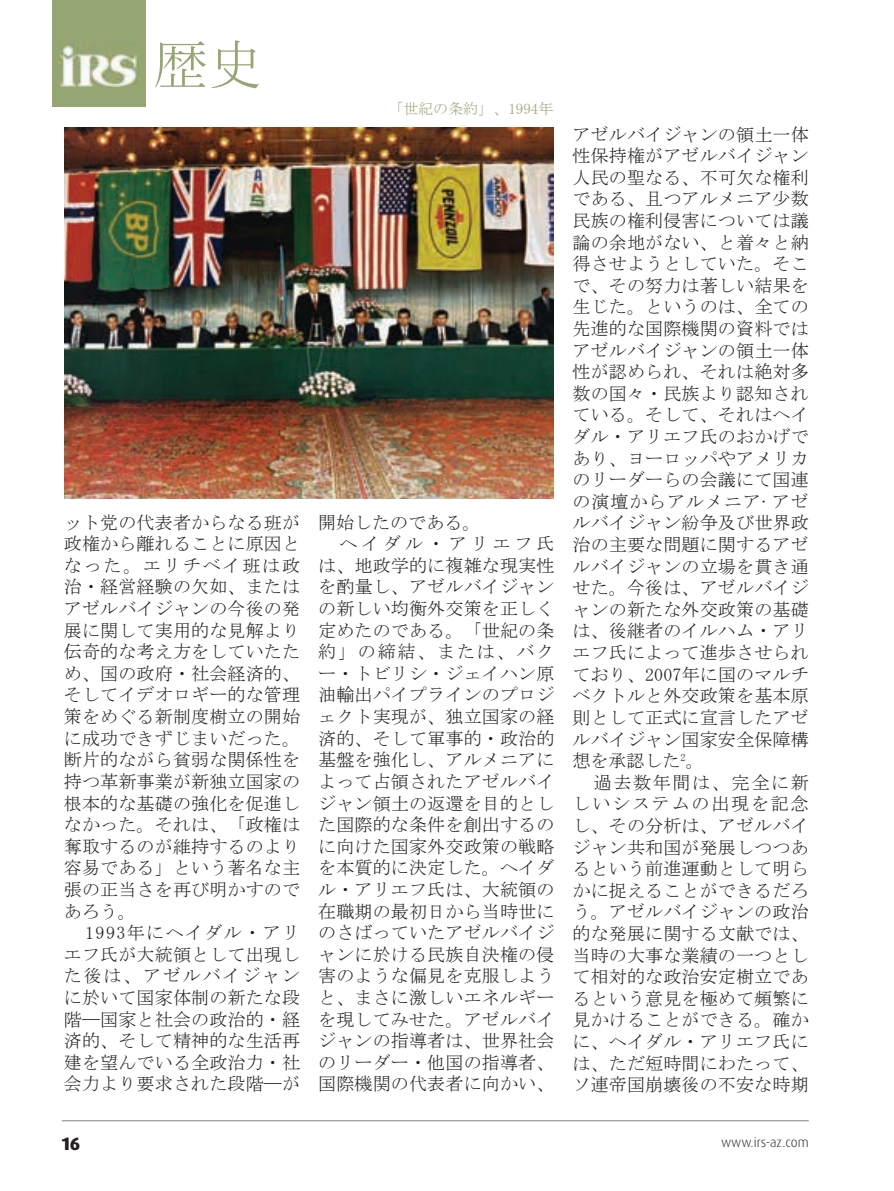
<style>
.page{position:relative;width:894px;height:1191px;background:#fff}
.page>*{position:absolute;margin:0;border:0;box-sizing:border-box;transform-origin:0 0}
.t1{font:54.15px "MS Mincho";color:#96a673}
.t2{font:18px/21.6px "MS Mincho";letter-spacing:.01em;color:#231f20;text-align:justify}
.t3{font:18px "MS Mincho";letter-spacing:.215em;color:#231f20}
.t4{font:800 18px "Dax Pro";color:#231f20}
.t5{font:15px "MS Mincho";color:#96a673}
.t6{font:300 13.5px "Dax Pro";color:#231f20}
</style>
<div class="page">
<hr style="left:62px;top:1120px;width:746px;height:1px;background:#808285">
<img style="left:64px;top:128px;width:489px;height:371px">
<div style="left:52px;top:0;width:94px;height:106px;background:#96a673"></div>
<img style="left:58px;top:43px;width:81px;height:43px">
<h1 class="t1" style="left:154px;top:38px;width:110px">歴史</h1>
<p class="t5" style="left:388px;top:101px;width:166px">「世紀の条約」、1994年</p>
<p class="t2" style="left:64px;top:511px;width:237px">ット党の代表者からなる班が政権から離れることに原因となった。エリチベイ班は政治・経営経験の欠如、またはアゼルバイジャンの今後の発展に関して実用的な見解より伝奇的な考え方をしていたため、国の政府・社会経済的、そしてイデオロギー的な管理策をめぐる新制度樹立の開始に成功できずじまいだった。断片的ながら貧弱な関係性を持つ革新事業が新独立国家の根本的な基礎の強化を促進しなかった。それは、「政権は奪取するのが維持するのより容易である」という著名な主張の正当さを再び明かすのであろう。</p>
<p class="t2" style="left:64px;top:922px;width:238px;text-indent:21px">1993年にヘイダル・アリエフ氏が大統領として出現した後は、アゼルバイジャンに於いて国家体制の新たな段階―国家と社会の政治的・経済的、そして精神的な生活再建を望んでいる全政治力・社会力より要求された段階―が</p>
<p class="t2" style="left:318px;top:511px;width:163px">開始したのである。</p>
<p class="t3" style="left:339px;top:535px;width:216px">ヘイダル・アリエフ氏</p>
<p class="t2" style="left:318px;top:554px;width:237px">は、地政学的に複雑な現実性</p>
<p class="t2" style="left:318px;top:576px;width:237px">を酌量し、アゼルバイジャン</p>
<p class="t2" style="left:318px;top:598px;width:237px">の新しい均衡外交策を正しく</p>
<p class="t2" style="left:318px;top:619px;width:237px">定めたのである。「世紀の条</p>
<p class="t2" style="left:318px;top:641px;width:237px">約」の締結、または、バク</p>
<p class="t2" style="left:318px;top:662px;width:237px">ー・トビリシ・ジェイハン原</p>
<p class="t2" style="left:318px;top:684px;width:237px">油輸出パイプラインのプロジ</p>
<p class="t2" style="left:318px;top:706px;width:237px">ェクト実現が、独立国家の経</p>
<p class="t2" style="left:318px;top:727px;width:237px">済的、そして軍事的・政治的</p>
<p class="t2" style="left:318px;top:749px;width:237px">基盤を強化し、アルメニアに</p>
<p class="t2" style="left:318px;top:770px;width:237px">よって占領されたアゼルバイ</p>
<p class="t2" style="left:318px;top:792px;width:237px">ジャン領土の返還を目的とし</p>
<p class="t2" style="left:318px;top:814px;width:237px">た国際的な条件を創出するの</p>
<p class="t2" style="left:318px;top:835px;width:237px">に向けた国家外交政策の戦略</p>
<p class="t2" style="left:318px;top:857px;width:237px">を本質的に決定した。ヘイダ</p>
<p class="t2" style="left:318px;top:878px;width:237px">ル・アリエフ氏は、大統領の</p>
<p class="t2" style="left:318px;top:900px;width:237px">在職期の最初日から当時世に</p>
<p class="t2" style="left:318px;top:922px;width:237px">のさばっていたアゼルバイジ</p>
<p class="t2" style="left:318px;top:943px;width:237px">ャンに於ける民族自決権の侵</p>
<p class="t2" style="left:318px;top:965px;width:237px">害のような偏見を克服しよう</p>
<p class="t2" style="left:318px;top:986px;width:237px">と、まさに激しいエネルギー</p>
<p class="t2" style="left:318px;top:1008px;width:237px">を現してみせた。アゼルバイ</p>
<p class="t2" style="left:318px;top:1030px;width:237px">ジャンの指導者は、世界社会</p>
<p class="t2" style="left:318px;top:1051px;width:237px">のリーダー・他国の指導者、</p>
<p class="t2" style="left:318px;top:1073px;width:237px">国際機関の代表者に向かい、</p>
<p class="t2" style="left:572px;top:123px;width:238px">アゼルバイジャンの領土一体性保持権がアゼルバイジャン人民の聖なる、不可欠な権利である、且つアルメニア少数民族の権利侵害については議論の余地がない、と着々と納得させようとしていた。そこで、その努力は著しい結果を生じた。というのは、全ての先進的な国際機関の資料ではアゼルバイジャンの領土一体性が認められ、それは絶対多数の国々・民族より認知されている。そして、それはヘイダル・アリエフ氏のおかげであり、ヨーロッパやアメリカのリーダーらの会議にて国連の演壇からアルメニア·アゼルバイジャン紛争及び世界政治の主要な問題に関するアゼルバイジャンの立場を貫き通せた。今後は、アゼルバイジャンの新たな外交政策の基礎は、後継者のイルハム・アリエフ氏によって進歩させられており、2007年に国のマルチベクトルと外交政策を基本原則として正式に宣言したアゼルバイジャン国家安全保障構想を承認した<sup>2</sup>。</p>
<p class="t2" style="left:572px;top:771px;width:237px;text-indent:21px">過去数年間は、完全に新しいシステムの出現を記念し、その分析は、アゼルバイジャン共和国が発展しつつあるという前進運動として明らかに捉えることができるだろう。アゼルバイジャンの政治的な発展に関する文献では、当時の大事な業績の一つとして相対的な政治安定樹立であるという意見を極めて頻繁に見かけることができる。確かに、ヘイダル・アリエフ氏には、ただ短時間にわたって、ソ連帝国崩壊後の不安な時期</p>
<p class="t4" style="left:62px;top:1135px;width:20px">16</p>
<p class="t6" style="left:720px;top:1133px;width:89px">www.irs-az.com</p>
</div>
